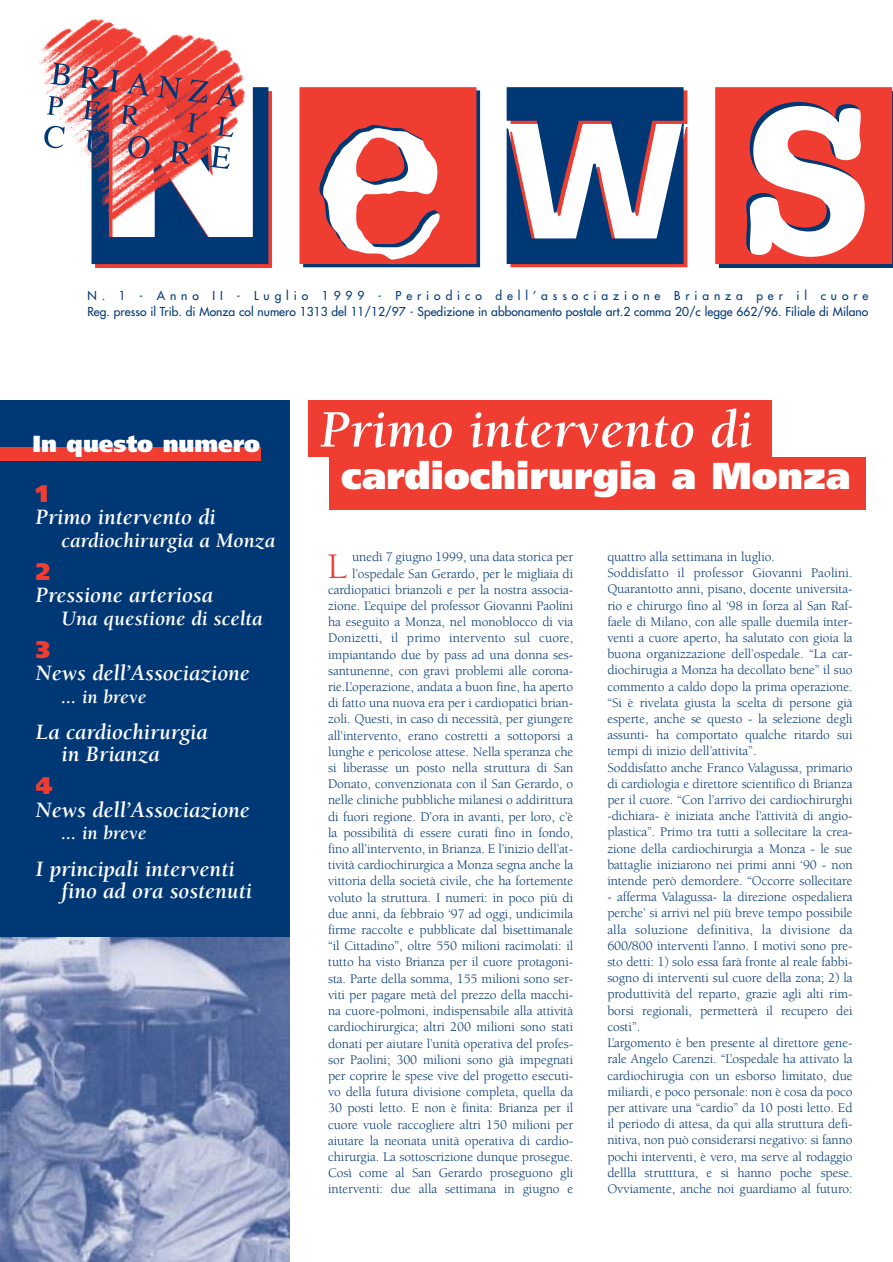
<style>
.page{position:relative;width:893px;height:1262px;background:#fff}
.page>*{position:absolute;margin:0;border:0;box-sizing:border-box;transform-origin:0 0}
.t1{font:italic 700 54px "Berkeley";color:#fff}
.t2{font:900 37.5px "Frutiger";color:#fff}
.t3{font:37.05px "Berkeley";color:#ef3d32}
.t4{font:900 24px "Frutiger";color:#ef3d32}
.t5{font:900 23.25px "Frutiger";color:#fff}
.t6{font:italic 700 22.5px/22.5px "Berkeley";color:#fff}
.t7{font:italic 700 21px "Berkeley";color:#fff}
.t8{font:italic 700 19.5px "Berkeley";color:#fff}
.t9{font:13.5px/16.2px "Berkeley";letter-spacing:-.005em;color:#003876}
.t10{font:12px/16.4px "Futura";letter-spacing:.005em;color:#003876}
</style>
<div class="page">
<div style="left:0;top:401px;width:290px;height:861px;background:#003876"></div>
<svg style="left:299px;top:87px;width:182px;height:181px"></svg>
<svg style="left:506px;top:87px;width:182px;height:181px"></svg>
<svg style="left:715px;top:87px;width:177px;height:181px"></svg>
<img style="left:39px;top:19px;width:200px;height:130px">
<svg style="left:50px;top:63px;width:20px;height:22px"></svg>
<svg style="left:47px;top:96px;width:16px;height:19px"></svg>
<svg style="left:44px;top:126px;width:21px;height:22px"></svg>
<svg style="left:79px;top:66px;width:193px;height:202px"></svg>
<div style="left:0;top:447px;width:261px;height:14px;background:#ef3d32"></div>
<div style="left:308px;top:400px;width:464px;height:57px;background:#ef3d32"></div>
<div style="left:330px;top:457px;width:536px;height:52px;background:#ef3d32"></div>
<img style="left:0;top:937px;width:290px;height:325px">
<p class="t10" style="left:87px;top:288px;width:782px">N. 1 - Anno II - Luglio 1999 - Periodico dell’associazione Brianza per il cuore<br>Reg. presso il Trib. di Monza col numero 1313 del 11/12/97 - Spedizione in abbonamento postale art.2 comma 20/c legge 662/96. Filiale di Milano</p>
<h3 class="t5" style="left:33px;top:434px;width:229px">In questo numero</h3>
<h3 class="t4" style="left:36px;top:484px;width:14px">1</h3>
<h3 class="t6" style="left:36px;top:508px;width:181px">Primo intervento di</h3>
<h3 class="t7" style="left:61px;top:532px;width:215px">cardiochirurgia a Monza</h3>
<h3 class="t4" style="left:36px;top:562px;width:16px">2</h3>
<h3 class="t6" style="left:36px;top:586px;width:178px">Pressione arteriosa</h3>
<h3 class="t7" style="left:61px;top:610px;width:203px">Una questione di scelta</h3>
<h3 class="t4" style="left:36px;top:640px;width:16px">3</h3>
<h3 class="t6" style="left:36px;top:664px;width:215px">News dell’Associazione</h3>
<h3 class="t8" style="left:61px;top:689px;width:87px">... in breve</h3>
<h3 class="t6" style="left:61px;top:722px;width:148px;text-indent:-26px">La cardiochirurgia in Brianza</h3>
<h3 class="t4" style="left:36px;top:776px;width:18px">4</h3>
<h3 class="t6" style="left:36px;top:800px;width:215px">News dell’Associazione</h3>
<h3 class="t8" style="left:61px;top:825px;width:87px">... in breve</h3>
<h3 class="t6" style="left:61px;top:859px;width:192px;text-indent:-26px">I principali interventi fino ad ora sostenuti</h3>
<h1 class="t1" style="left:320px;top:408px;width:433px">Primo intervento di</h1>
<h2 class="t2" style="left:341px;top:460px;width:510px">cardiochirurgia a Monza</h2>
<p class="t9" style="left:328px;top:550px;width:247px;text-align:right">unedì 7 giugno 1999, una data storica per l’ospedale San Gerardo, per le migliaia di cardiopatici brianzoli e per la nostra associa&shy;zione. L’equipe del professor Giovanni Paolini ha eseguito a Monza, nel monoblocco di via Donizetti, il primo intervento sul cuore, impiantando due by pass ad una donna ses&shy;santunenne, con gravi problemi alle corona&shy;rie.L’operazione, andata a buon fine, ha aperto di fatto una nuova era per i cardiopatici brian&shy;zoli. Questi, in caso di necessità, per giungere all’intervento, erano costretti a sottoporsi a lunghe e pericolose attese. Nella speranza che si liberasse un posto nella struttura di San Donato, convenzionata con il San Gerardo, o nelle cliniche pubbliche milanesi o addirittura di fuori regione. D’ora in avanti, per loro, c’è la possibilità di essere curati fino in fondo, fino all’intervento, in Brianza. E l’inizio dell’at&shy;tività cardiochirurgica a Monza segna anche la vittoria della società civile, che ha fortemente voluto la struttura. I numeri: in poco più di due anni, da febbraio ‘97 ad oggi, undicimila firme raccolte e pubblicate dal bisettimanale “il Cittadino”, oltre 550 milioni racimolati: il tutto ha visto Brianza per il cuore protagoni&shy;sta. Parte della somma, 155 milioni sono ser&shy;viti per pagare metà del prezzo della macchi&shy;na cuore-polmoni, indispensabile alla attività cardiochirurgica; altri 200 milioni sono stati donati per aiutare l’unità operativa del profes&shy;sor Paolini; 300 milioni sono già impegnati per coprire le spese vive del progetto esecuti&shy;vo della futura divisione completa, quella da 30 posti letto. E non è finita: Brianza per il cuore vuole raccogliere altri 150 milioni per aiutare la neonata unità operativa di cardio&shy;chirurgia. La sottoscrizione dunque prosegue.<br>Così come al San Gerardo proseguono gli interventi: due alla settimana in giugno e</p>
<p class="t9" style="left:607px;top:550px;width:247px">quattro alla settimana in luglio.<br>Soddisfatto il professor Giovanni Paolini.<br>Quarantotto anni, pisano, docente universita&shy;rio e chirurgo fino al ‘98 in forza al San Raf&shy;faele di Milano, con alle spalle duemila inter&shy;venti a cuore aperto, ha salutato con gioia la buona organizzazione dell’ospedale. “La car&shy;diochirugia a Monza ha decollato bene” il suo commento a caldo dopo la prima operazione. “Si è rivelata giusta la scelta di persone già esperte, anche se questo - la selezione degli assunti- ha comportato qualche ritardo sui tempi di inizio dell’attivita”.<br>Soddisfatto anche Franco Valagussa, primario di cardiologia e direttore scientifico di Brianza per il cuore. “Con l’arrivo dei cardiochirurghi -dichiara- è iniziata anche l’attività di angio&shy;plastica”. Primo tra tutti a sollecitare la crea&shy;zione della cardiochirurgia a Monza - le sue battaglie iniziarono nei primi anni ‘90 - non intende però demordere. “Occorre sollecitare</p>
<h3 class="t3" style="left:327px;top:551px;width:21px">L</h3>
<p class="t9" style="left:607px;top:890px;width:247px">- afferma Valagussa- la direzione ospedaliera perche’ si arrivi nel più breve tempo possibile alla soluzione definitiva, la divisione da 600/800 interventi l’anno. I motivi sono pre&shy;sto detti: 1) solo essa farà fronte al reale fabbi&shy;sogno di interventi sul cuore della zona; 2) la produttività del reparto, grazie agli alti rim&shy;borsi regionali, permetterà il recupero dei costi”.<br>L’argomento è ben presente al direttore gene&shy;rale Angelo Carenzi. “L’ospedale ha attivato la cardiochirugia con un esborso limitato, due miliardi, e poco personale: non è cosa da poco per attivare una “cardio” da 10 posti letto. Ed il periodo di attesa, da qui alla struttura defi&shy;nitiva, non può considerarsi negativo: si fanno pochi interventi, è vero, ma serve al rodaggio dellla strutttura, e si hanno poche spese.<br>Ovviamente, anche noi guardiamo al futuro:</p>
</div>
